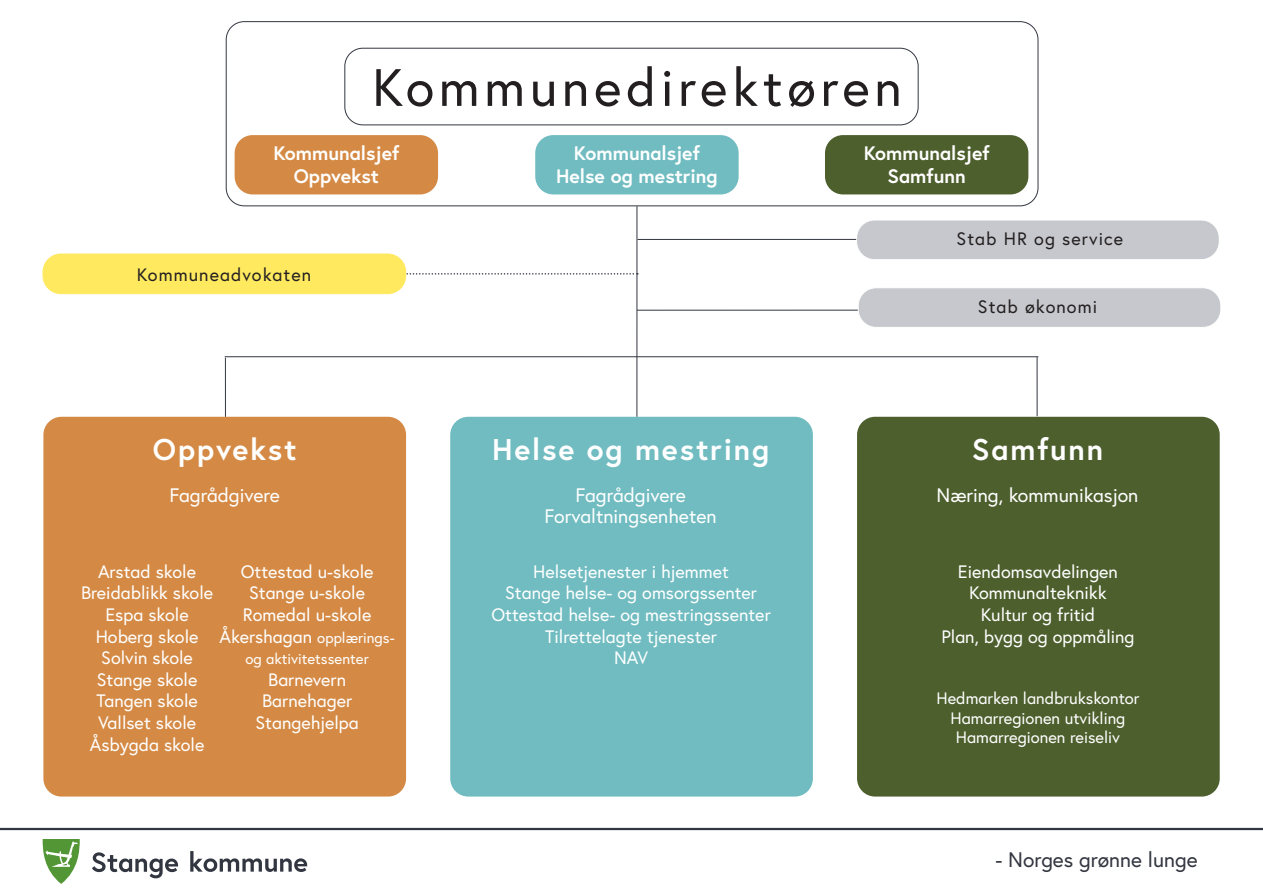
<style>
.page{position:relative;width:1263px;height:893px;background:#fff}
.page>*{position:absolute;margin:0;border:0;box-sizing:border-box;transform-origin:0 0}
.t1{font:52.5px "Europa";letter-spacing:.09em;color:#231f20}
.t2{font:700 30px "Europa";letter-spacing:.06em;color:#fff}
.t3{font:21px "Europa";color:#323640}
.t4{font:700 19.5px/23.4px "Europa";color:#fff;text-align:center}
.t5{font:19.5px/21px "Europa";color:#fff;text-align:center}
.t6{font:18px/21.6px "Europa";color:#fff;text-align:center}
.t7{font:18px "Europa";letter-spacing:.06em;color:#231f20}
.t8{font:16.5px/19.8px "Europa";color:#fff;text-align:center}
.t9{font:15px/21.6px "Europa";color:#fff;text-align:center}
.s1{font-size:18px}
</style>
<div class="page">
<svg style="left:406px;top:273px;width:232px;height:2px"></svg>
<div style="left:226px;top:21px;width:812px;height:185px;border:1px solid #323640;border-radius:18px"></div>
<div style="left:235px;top:135px;width:203px;height:59px;background:#d48a45;border-radius:18px"></div>
<div style="left:535px;top:135px;width:204px;height:59px;background:#70bcc1;border-radius:18px"></div>
<div style="left:825px;top:135px;width:203px;height:59px;background:#4d5f2d;border-radius:18px"></div>
<hr style="left:0;top:828px;width:1263px;height:2px;background:#323640">
<svg style="left:43px;top:839px;width:37px;height:45px"></svg>
<svg style="left:190px;top:851px;width:117px;height:21px"></svg>
<svg style="left:92px;top:852px;width:86px;height:26px"></svg>
<div style="left:43px;top:417px;width:363px;height:379px;background:#d48a45;border-radius:18px"></div>
<div style="left:450px;top:417px;width:363px;height:379px;background:#70bcc1;border-radius:18px"></div>
<div style="left:857px;top:417px;width:363px;height:379px;background:#4d5f2d;border-radius:18px"></div>
<div style="left:858px;top:288px;width:363px;height:39px;background:#c7c8cd;border-radius:18px"></div>
<div style="left:858px;top:287px;width:363px;height:41px;border:1px solid #fff;border-radius:18px"></div>
<div style="left:43px;top:254px;width:363px;height:40px;background:#ffe95f;border-radius:18px"></div>
<div style="left:43px;top:254px;width:363px;height:40px;border:1px solid #ffe95f;border-radius:18px"></div>
<div style="left:344px;top:48px;width:574px;height:77px;border:1px solid #323640;border-radius:18px"></div>
<div style="left:856px;top:220px;width:363px;height:40px;background:#c7c8cd;border-radius:18px"></div>
<div style="left:856px;top:220px;width:363px;height:40px;border:1px solid #fff;border-radius:18px"></div>
<hr style="left:636px;top:206px;width:1px;height:211px;background:#323640">
<hr style="left:225px;top:358px;width:1px;height:59px;background:#323640">
<hr style="left:1037px;top:357px;width:1px;height:59px;background:#323640">
<hr style="left:637px;top:310px;width:221px;height:1px;background:#323640">
<hr style="left:225px;top:356px;width:813px;height:1px;background:#323640">
<hr style="left:637px;top:239px;width:219px;height:1px;background:#323640">
<h1 class="t1" style="left:372px;top:54px;width:531px">Kommunedirektøren</h1>
<p class="t4" style="left:273px;top:141px;width:127px">Kommunalsjef<br>Oppvekst</p>
<p class="t7" style="left:137px;top:263px;width:176px">Kommuneadvokaten</p>
<h2 class="t2" style="left:153px;top:429px;width:145px">Oppvekst</h2>
<p class="t5" style="left:169px;top:484px;width:112px">Fagrådgivere</p>
<p class="t6" style="left:81px;top:560px;width:134px">Arstad skole<br>Breidablikk skole<br>Espa skole<br>Hoberg skole<br>Solvin skole<br>Stange skole<br>Tangen skole<br>Vallset skole<br>Åsbygda skole</p>
<p class="t6" style="left:241px;top:560px;width:134px">Ottestad u-skole<br>Stange u-skole<br>Romedal u-skole</p>
<p class="t9" style="left:220px;top:626px;width:177px"><span class="s1">Åkershagan</span> opplærings&shy;og aktivitetssenter</p>
<p class="t6" style="left:256px;top:668px;width:105px">Barnevern<br>Barnehager<br>Stangehjelpa</p>
<p class="t4" style="left:556px;top:141px;width:163px">Kommunalsjef<br>Helse og mestring</p>
<p class="t4" style="left:864px;top:141px;width:127px">Kommunalsjef<br>Samfunn</p>
<p class="t7" style="left:956px;top:228px;width:168px">Stab HR og service</p>
<h2 class="t2" style="left:492px;top:429px;width:279px">Helse og mestring</h2>
<p class="t5" style="left:544px;top:484px;width:174px">Fagrådgivere<br>Forvaltningsenheten</p>
<p class="t6" style="left:491px;top:560px;width:281px">Helsetjenester i hjemmet<br>Stange helse- og omsorgssenter<br>Ottestad helse- og mestringssenter<br>Tilrettelagte tjenester<br>NAV</p>
<p class="t7" style="left:978px;top:295px;width:121px">Stab økonomi</p>
<h2 class="t2" style="left:972px;top:429px;width:133px">Samfunn</h2>
<p class="t5" style="left:936px;top:484px;width:203px">Næring, kommunikasjon</p>
<p class="t6" style="left:941px;top:560px;width:195px">Eiendomsavdelingen<br>Kommunalteknikk<br>Kultur og fritid<br>Plan, bygg og oppmåling</p>
<p class="t8" style="left:936px;top:688px;width:205px">Hedmarken landbrukskontor<br>Hamarregionen utvikling<br>Hamarregionen reiseliv</p>
<p class="t3" style="left:995px;top:846px;width:204px">- Norges grønne lunge</p>
</div>
